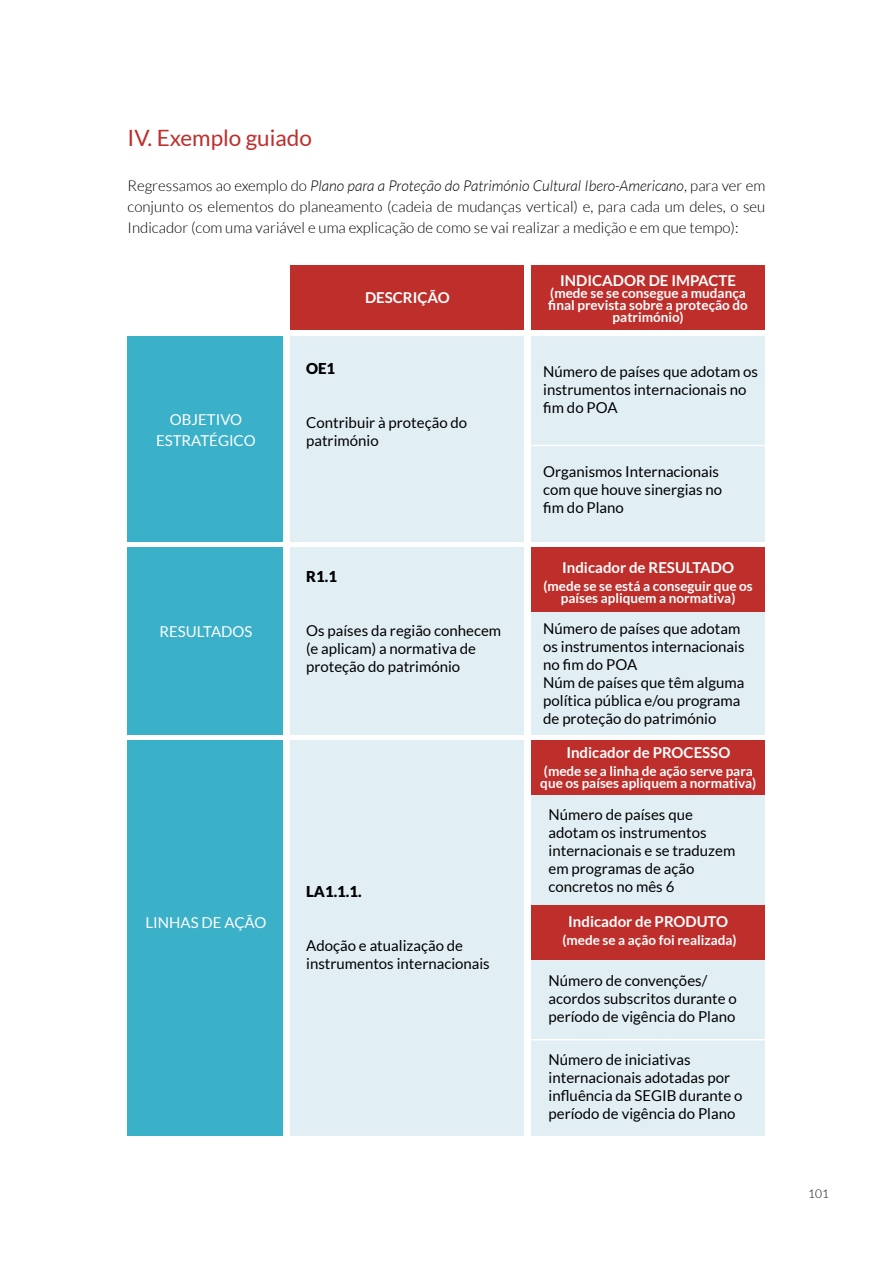
<style>
.page{position:relative;width:893px;height:1263px;background:#fff}
.page>*{position:absolute;margin:0;border:0;box-sizing:border-box;transform-origin:0 0}
.t1{font:22.5px "Lato";color:#be2e2b}
.t2{font:15px/18px "Lato";color:#000}
.t3{font:300 15px/21px "Lato";color:#000;text-align:justify}
.t4{font:700 15px "Lato";color:#fff}
.t5{font:15px/21px "Lato";color:#fff;text-align:center}
.t6{font:900 15px "Lato";color:#000}
.t7{font:700 13.5px/12px "Lato";color:#fff;text-align:center}
.t8{font:300 12px "Lato";color:#000}
.s1{font-style:italic}
</style>
<div class="page">
<div style="left:128px;top:336px;width:155px;height:205px;background:#3bb0c9"></div>
<div style="left:291px;top:266px;width:233px;height:64px;background:#be2e2b"></div>
<div style="left:531px;top:266px;width:234px;height:64px;background:#be2e2b"></div>
<div style="left:128px;top:547px;width:155px;height:188px;background:#3bb0c9"></div>
<div style="left:128px;top:740px;width:155px;height:395px;background:#3bb0c9"></div>
<div style="left:290px;top:336px;width:234px;height:205px;background:#e1eff5"></div>
<div style="left:531px;top:336px;width:234px;height:205px;background:#e1eff5"></div>
<div style="left:290px;top:547px;width:234px;height:188px;background:#e1eff5"></div>
<div style="left:531px;top:547px;width:234px;height:188px;background:#e1eff5"></div>
<div style="left:290px;top:740px;width:234px;height:395px;background:#e1eff5"></div>
<div style="left:531px;top:765px;width:234px;height:370px;background:#e1eff5"></div>
<div style="left:531px;top:547px;width:234px;height:64px;background:#be2e2b"></div>
<div style="left:531px;top:740px;width:234px;height:54px;background:#be2e2b"></div>
<div style="left:531px;top:906px;width:234px;height:54px;background:#be2e2b"></div>
<hr style="left:531px;top:1039px;width:274px;height:1px;background:#fff">
<hr style="left:531px;top:445px;width:274px;height:1px;background:#fff">
<p class="t1" style="left:128px;top:125px;width:186px">IV. Exemplo guiado</p>
<p class="t3" style="left:128px;top:175px;width:639px">Regressamos ao exemplo do <span class="s1">Plano para a Proteção do Património Cultural Ibero-Americano</span>, para ver em conjunto os elementos do planeamento (cadeia de mudanças vertical) e, para cada um deles, o seu Indicador (com uma variável e uma explicação de como se vai realizar a medição e em que tempo):</p>
<p class="t4" style="left:365px;top:289px;width:86px">DESCRIÇÃO</p>
<p class="t4" style="left:560px;top:272px;width:177px">INDICADOR DE IMPACTE</p>
<p class="t7" style="left:548px;top:287px;width:201px">(mede se se consegue a mudança final prevista sobre a proteção do património)</p>
<p class="t5" style="left:156px;top:409px;width:101px">OBJETIVO<br>ESTRATÉGICO</p>
<p class="t6" style="left:306px;top:360px;width:31px">OE1</p>
<p class="t2" style="left:306px;top:414px;width:163px">Contribuir à proteção do património</p>
<p class="t2" style="left:543px;top:363px;width:216px">Número de países que adotam os instrumentos internacionais no fim do POA</p>
<p class="t2" style="left:543px;top:462px;width:181px">Organismos Internacionais com que houve sinergias no fim do Plano</p>
<p class="t6" style="left:306px;top:567px;width:32px">R1.1</p>
<p class="t4" style="left:562px;top:558px;width:173px">Indicador de RESULTADO</p>
<p class="t7" style="left:543px;top:579px;width:211px">(mede se se está a conseguir que os países apliquem a normativa)</p>
<p class="t5" style="left:159px;top:621px;width:94px">RESULTADOS</p>
<p class="t2" style="left:306px;top:621px;width:197px">Os países da região conhecem (e aplicam) a normativa de proteção do património</p>
<p class="t2" style="left:543px;top:619px;width:203px">Número de países que adotam os instrumentos internacionais no fim do POA<br>Núm de países que têm alguma política pública e/ou programa de proteção do património</p>
<p class="t4" style="left:566px;top:744px;width:165px">Indicador de PROCESSO</p>
<p class="t7" style="left:540px;top:765px;width:217px;text-align:left">(mede se a linha de ação serve para que os países apliquem a normativa)</p>
<p class="t6" style="left:306px;top:882px;width:57px">LA1.1.1.</p>
<p class="t2" style="left:549px;top:805px;width:188px">Número de países que adotam os instrumentos internacionais e se traduzem em programas de ação concretos no mês 6</p>
<p class="t5" style="left:145px;top:912px;width:122px">LINHAS DE AÇÃO</p>
<p class="t2" style="left:306px;top:936px;width:185px">Adoção e atualização de instrumentos internacionais</p>
<p class="t4" style="left:568px;top:913px;width:161px">Indicador de PRODUTO</p>
<p class="t7" style="left:562px;top:934px;width:176px">(mede se a ação foi realizada)</p>
<p class="t2" style="left:549px;top:972px;width:190px">Número de convenções/ acordos subscritos durante o período de vigência do Plano</p>
<p class="t2" style="left:549px;top:1050px;width:195px">Número de iniciativas internacionais adotadas por influência da SEGIB durante o período de vigência do Plano</p>
<p class="t8" style="left:808px;top:1188px;width:22px">101</p>
</div>
